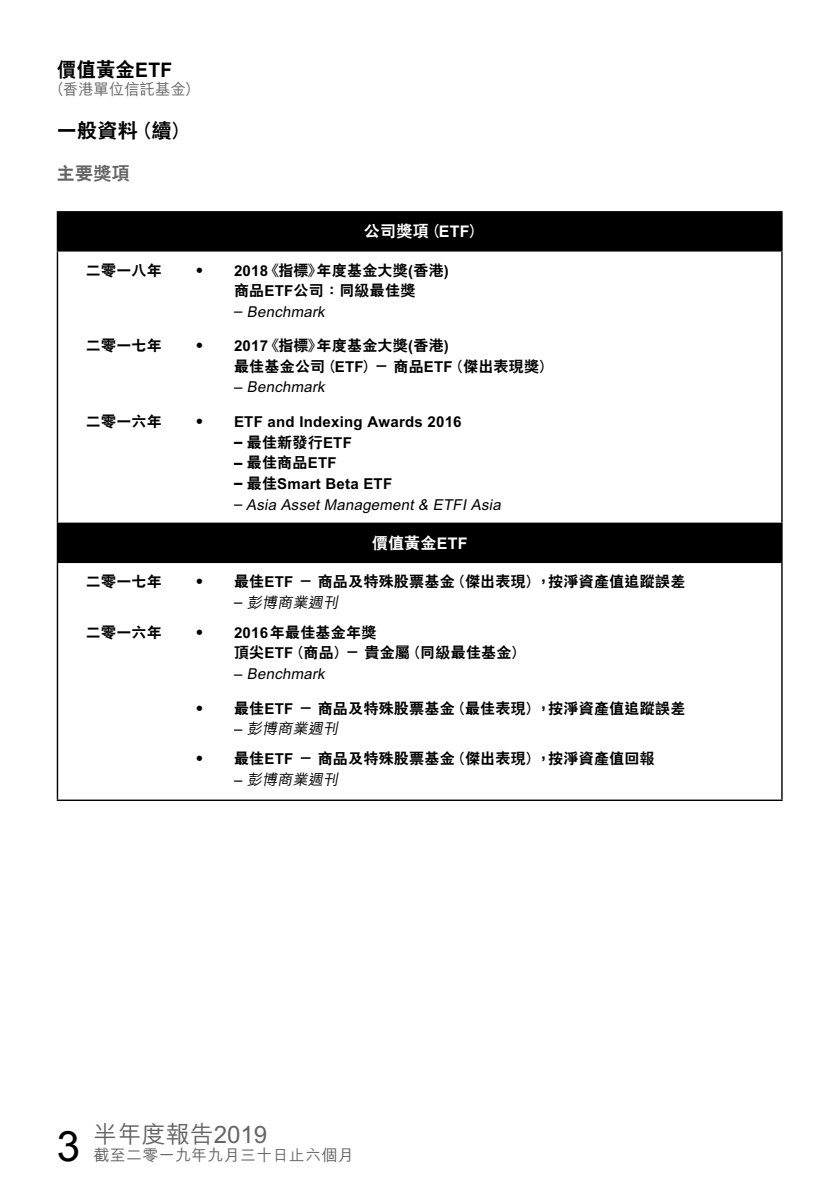
<style>
.page{position:relative;width:840px;height:1191px;background:#fff}
.page>*{position:absolute;margin:0;border:0;box-sizing:border-box;transform-origin:0 0}
.t1{font:500 24px "M Hei HK";color:#656464}
.t2{font:800 20px "C Hei 2 HK";letter-spacing:.015em;color:#000;scale:.96 1}
.t3{font:800 20px "C Hei 2 HK";letter-spacing:.015em;color:#000}
.t4{font:800 18px "C Hei 2 HK";color:#656464}
.t5{font:500 16px "M Hei HK";letter-spacing:.015em;color:#656464}
.t6{font:800 16px "C Hei 2 HK";letter-spacing:.015em;color:#fff}
.t7{font:500 15.8px "M Hei HK";letter-spacing:.015em;color:#656464;scale:.96 1}
.t8{font:800 15px/20.6px "C Hei 2 HK";letter-spacing:.015em;color:#000}
.t9{font:italic 500 15px "M Hei HK";color:#000}
.s1{font-family:"Arial";font-weight:400}
.s2{font-family:"Arial";font-weight:700}
.s3{font-family:"Arial";font-weight:400;font-size:42px;color:#000}
</style>
<div class="page">
<svg style="left:58px;top:212px;width:722px;height:349px"></svg>
<hr style="left:57px;top:211px;width:725px;height:1px;background:#000">
<hr style="left:57px;top:212px;width:1px;height:38px;background:#000">
<hr style="left:780px;top:212px;width:2px;height:38px;background:#000">
<hr style="left:57px;top:250px;width:725px;height:1px;background:#000">
<hr style="left:57px;top:251px;width:1px;height:271px;background:#000">
<hr style="left:780px;top:251px;width:2px;height:271px;background:#000">
<hr style="left:57px;top:522px;width:725px;height:2px;background:#000">
<hr style="left:57px;top:524px;width:1px;height:37px;background:#000">
<hr style="left:780px;top:524px;width:2px;height:37px;background:#000">
<hr style="left:57px;top:561px;width:725px;height:2px;background:#000">
<hr style="left:57px;top:563px;width:1px;height:236px;background:#000">
<hr style="left:780px;top:563px;width:2px;height:236px;background:#000">
<hr style="left:57px;top:799px;width:725px;height:2px;background:#000">
<h2 class="t2" style="left:57px;top:56px;width:122px">價值黃金ETF</h2>
<p class="t7" style="left:49px;top:78px;width:158px">（香港單位信託基金）</p>
<h2 class="t3" style="left:57px;top:118px;width:134px">一般資料（續）</h2>
<p class="t4" style="left:57px;top:162px;width:74px">主要獎項</p>
<p class="t6" style="left:364px;top:221px;width:121px">公司獎項（ETF）</p>
<p class="t8" style="left:86px;top:260px;width:77px">二零一八年</p>
<p class="t8" style="left:192px;top:260px;width:258px;text-align:center">• 2018《指標》年度基金大獎(香港)商品ETF公司：同級最佳獎</p>
<p class="t9" style="left:234px;top:300px;width:96px"><span class="s1">–</span> Benchmark</p>
<p class="t8" style="left:86px;top:336px;width:77px">二零一七年</p>
<p class="t8" style="left:234px;top:336px;width:320px;text-indent:-42px">• 2017《指標》年度基金大獎(香港)<br>最佳基金公司（ETF）－商品ETF（傑出表現獎）</p>
<p class="t9" style="left:234px;top:376px;width:96px"><span class="s1">–</span> Benchmark</p>
<p class="t8" style="left:86px;top:411px;width:77px">二零一六年</p>
<p class="t8" style="left:192px;top:411px;width:271px">• ETF and Indexing Awards 2016</p>
<p class="t8" style="left:234px;top:432px;width:119px"><span class="s2">–</span> 最佳新發行ETF</p>
<p class="t8" style="left:234px;top:452px;width:104px"><span class="s2">–</span> 最佳商品ETF</p>
<p class="t8" style="left:234px;top:473px;width:160px"><span class="s2">–</span> 最佳Smart Beta ETF</p>
<p class="t9" style="left:234px;top:493px;width:271px"><span class="s1">–</span> Asia Asset Management &amp; ETFI Asia</p>
<p class="t6" style="left:371px;top:532px;width:97px">價值黃金ETF</p>
<p class="t8" style="left:86px;top:571px;width:77px">二零一七年</p>
<p class="t8" style="left:192px;top:571px;width:494px">• 最佳ETF －商品及特殊股票基金（傑出表現），按淨資產值追蹤誤差</p>
<p class="t9" style="left:234px;top:591px;width:109px"><span class="s1">–</span> 彭博商業週刊</p>
<p class="t8" style="left:86px;top:622px;width:77px">二零一六年</p>
<p class="t8" style="left:234px;top:622px;width:292px;text-indent:-42px">• 2016年最佳基金年獎<br>頂尖ETF（商品）－貴金屬（同級最佳基金）</p>
<p class="t9" style="left:234px;top:662px;width:96px"><span class="s1">–</span> Benchmark</p>
<p class="t8" style="left:192px;top:698px;width:494px">• 最佳ETF －商品及特殊股票基金（最佳表現），按淨資產值追蹤誤差</p>
<p class="t9" style="left:234px;top:717px;width:109px"><span class="s1">–</span> 彭博商業週刊</p>
<p class="t8" style="left:192px;top:748px;width:463px">• 最佳ETF －商品及特殊股票基金（傑出表現），按淨資產值回報</p>
<p class="t9" style="left:234px;top:768px;width:109px"><span class="s1">–</span> 彭博商業週刊</p>
<h1 class="t1" style="left:57px;top:1116px;width:212px"><span class="s3">3</span> 半年度報告2019</h1>
<p class="t5" style="left:94px;top:1143px;width:261px">截至二零一九年九月三十日止六個月</p>
</div>
